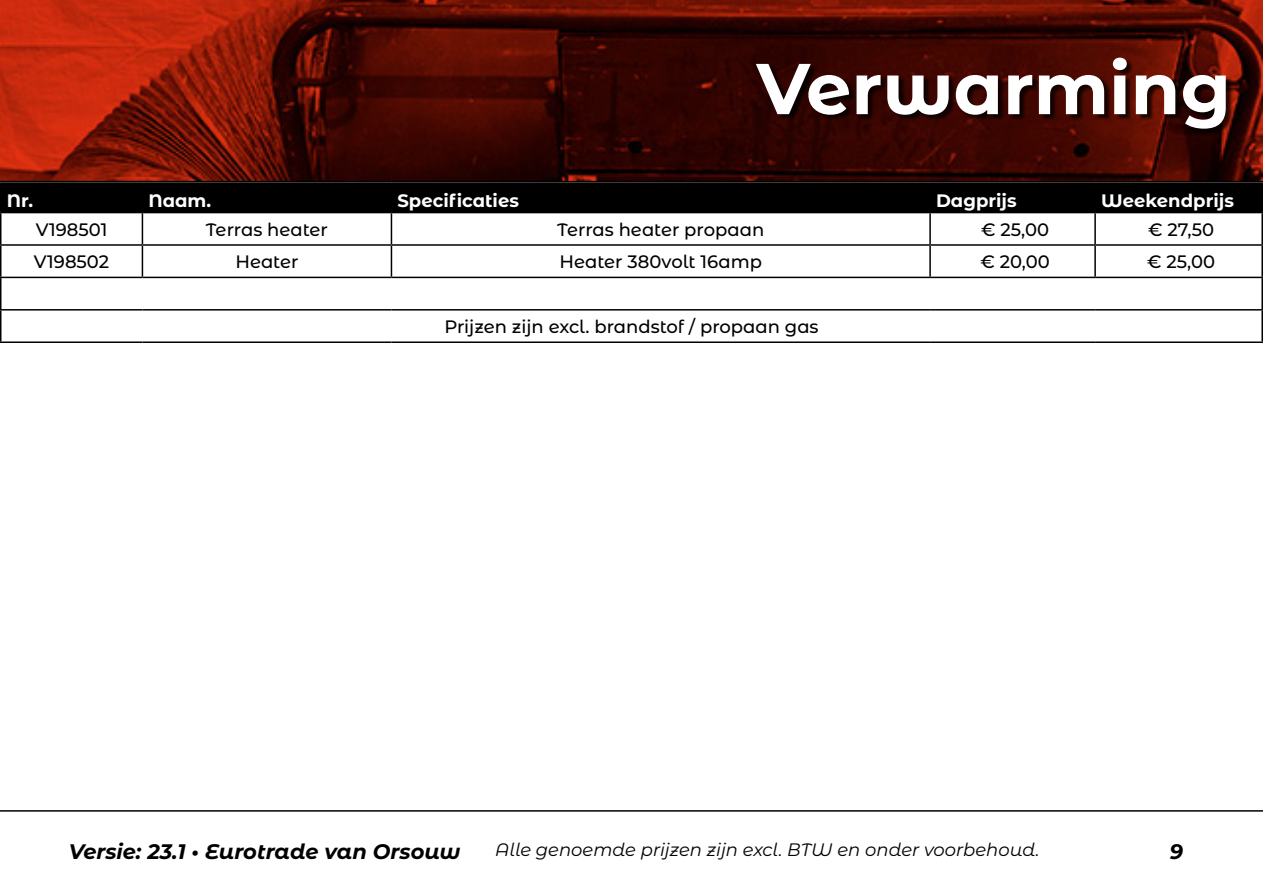
<style>
.page{position:relative;width:1263px;height:893px;background:#fff}
.page>*{position:absolute;margin:0;border:0;box-sizing:border-box;transform-origin:0 0}
.Paragraph_Style_2{font:700 71.85px "Montserrat Alternates";color:#fff}
.t1{font:italic 700 21px "Montserrat Alternates";color:#000}
.t2{font:500 18px "Montserrat Alternates";color:#000}
.t3{font:italic 18px "Montserrat Alternates";color:#000}
.t4{font:700 18px "Montserrat Alternates";color:#fff}
</style>
<div class="page">
<hr style="left:0;top:810px;width:1263px;height:2px;background:#000">
<img style="left:0;top:0;width:1263px;height:181px">
<div style="left:758px;top:59px;width:475px;height:77px;background:#000;opacity:.75"></div>
<hr style="left:0;top:181px;width:1263px;height:1px;background:#000">
<hr style="left:0;top:182px;width:142px;height:2px;background:#000">
<hr style="left:0;top:184px;width:2px;height:28px;background:#000">
<hr style="left:142px;top:182px;width:249px;height:2px;background:#000">
<hr style="left:391px;top:182px;width:539px;height:2px;background:#000">
<div style="left:2px;top:184px;width:1259px;height:28px;background:#000"></div>
<hr style="left:930px;top:182px;width:165px;height:2px;background:#000">
<hr style="left:929px;top:184px;width:2px;height:28px;background:#000">
<hr style="left:1095px;top:182px;width:168px;height:2px;background:#000">
<hr style="left:1094px;top:184px;width:2px;height:28px;background:#000">
<hr style="left:1261px;top:184px;width:2px;height:28px;background:#000">
<hr style="left:0;top:212px;width:142px;height:1px;background:#000">
<hr style="left:0;top:213px;width:2px;height:31px;background:#000">
<hr style="left:142px;top:212px;width:249px;height:1px;background:#000">
<hr style="left:142px;top:213px;width:1px;height:31px;background:#000">
<hr style="left:391px;top:212px;width:539px;height:1px;background:#000">
<hr style="left:391px;top:213px;width:1px;height:31px;background:#000">
<hr style="left:930px;top:212px;width:165px;height:1px;background:#000">
<hr style="left:929px;top:213px;width:2px;height:31px;background:#000">
<hr style="left:1095px;top:212px;width:168px;height:1px;background:#000">
<hr style="left:1094px;top:213px;width:2px;height:31px;background:#000">
<hr style="left:1261px;top:213px;width:2px;height:31px;background:#000">
<hr style="left:0;top:244px;width:142px;height:2px;background:#000">
<hr style="left:0;top:246px;width:2px;height:31px;background:#000">
<hr style="left:142px;top:244px;width:249px;height:2px;background:#000">
<hr style="left:142px;top:246px;width:1px;height:31px;background:#000">
<hr style="left:391px;top:244px;width:539px;height:2px;background:#000">
<hr style="left:391px;top:246px;width:1px;height:31px;background:#000">
<hr style="left:930px;top:244px;width:165px;height:2px;background:#000">
<hr style="left:929px;top:246px;width:2px;height:31px;background:#000">
<hr style="left:1095px;top:244px;width:168px;height:2px;background:#000">
<hr style="left:1094px;top:246px;width:2px;height:31px;background:#000">
<hr style="left:1261px;top:246px;width:2px;height:31px;background:#000">
<hr style="left:0;top:277px;width:142px;height:1px;background:#000">
<hr style="left:0;top:278px;width:2px;height:31px;background:#000">
<hr style="left:142px;top:277px;width:249px;height:1px;background:#000">
<hr style="left:391px;top:277px;width:539px;height:1px;background:#000">
<hr style="left:930px;top:277px;width:165px;height:1px;background:#000">
<hr style="left:1095px;top:277px;width:168px;height:1px;background:#000">
<hr style="left:1261px;top:278px;width:2px;height:31px;background:#000">
<hr style="left:0;top:309px;width:142px;height:2px;background:#000">
<hr style="left:0;top:311px;width:2px;height:30px;background:#000">
<hr style="left:142px;top:309px;width:249px;height:2px;background:#000">
<hr style="left:391px;top:309px;width:539px;height:2px;background:#000">
<hr style="left:930px;top:309px;width:165px;height:2px;background:#000">
<hr style="left:1095px;top:309px;width:168px;height:2px;background:#000">
<hr style="left:1261px;top:311px;width:2px;height:30px;background:#000">
<hr style="left:0;top:341px;width:142px;height:2px;background:#000">
<hr style="left:142px;top:341px;width:249px;height:2px;background:#000">
<hr style="left:391px;top:341px;width:539px;height:2px;background:#000">
<hr style="left:930px;top:341px;width:165px;height:2px;background:#000">
<hr style="left:1095px;top:341px;width:168px;height:2px;background:#000">
<p class="Paragraph_Style_2" style="left:756px;top:37px;width:476px">Verwarming</p>
<p class="t4" style="left:7px;top:187px;width:28px">Nr.</p>
<p class="t4" style="left:148px;top:187px;width:64px">Naam.</p>
<p class="t4" style="left:397px;top:187px;width:123px">Specificaties</p>
<p class="t4" style="left:936px;top:187px;width:82px">Dagprijs</p>
<p class="t4" style="left:1101px;top:187px;width:134px">Weekendprijs</p>
<p class="t2" style="left:36px;top:217px;width:73px">V198501</p>
<p class="t2" style="left:206px;top:217px;width:124px">Terras heater</p>
<p class="t2" style="left:557px;top:217px;width:208px">Terras heater propaan</p>
<p class="t2" style="left:981px;top:217px;width:69px">€ 25,00</p>
<p class="t2" style="left:1148px;top:217px;width:67px">€ 27,50</p>
<p class="t2" style="left:34px;top:249px;width:77px">V198502</p>
<p class="t2" style="left:235px;top:249px;width:65px">Heater</p>
<p class="t2" style="left:560px;top:249px;width:204px">Heater 380volt 16amp</p>
<p class="t2" style="left:980px;top:249px;width:71px">€ 20,00</p>
<p class="t2" style="left:1147px;top:249px;width:69px">€ 25,00</p>
<p class="t2" style="left:444px;top:314px;width:376px">Prijzen zijn excl. brandstof / propaan gas</p>
<p class="t1" style="left:69px;top:837px;width:393px">Versie: 23.1 • Eurotrade van Orsouw</p>
<p class="t3" style="left:495px;top:838px;width:546px">Alle genoemde prijzen zijn excl. BTW en onder voorbehoud.</p>
<p class="t1" style="left:1170px;top:837px;width:15px">9</p>
</div>
